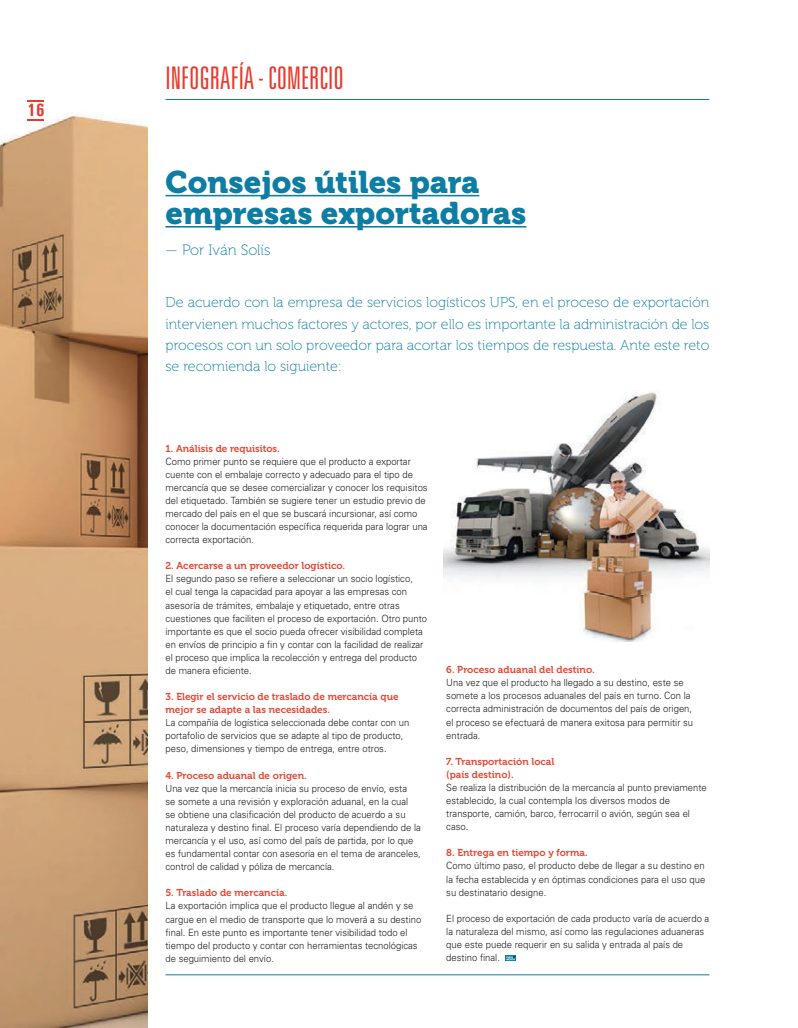
<style>
.page{position:relative;width:798px;height:1028px;background:#fff}
.page>*{position:absolute;margin:0;border:0;box-sizing:border-box;transform-origin:0 0}
.t1{font:31.12px "Museo 900";color:#0d7da4}
.t2{font:300 ultra-condensed 31.12px "Univers";color:#e73b2e}
.t3{font:700 17.75px "Univers Condensed";color:#e73b2e}
.t4{font:15px "Museo 100";color:#0d7da4}
.t5{font:14.38px/21.1px "Museo 100";color:#0d7da4;text-align:justify}
.t6{font:300 10px/13.1px "Univers";color:#231f20;scale:.95 1}
.t7{font:10px/13.1px "Museo 700";color:#e74834}
</style>
<div class="page">
<hr style="left:165px;top:195px;width:314px;height:1px;background:#0d7da4">
<hr style="left:165px;top:226px;width:361px;height:1px;background:#0d7da4">
<svg style="left:505px;top:955px;width:10px;height:6px"></svg>
<svg style="left:506px;top:956px;width:8px;height:4px"></svg>
<img style="left:0;top:100px;width:148px;height:928px">
<hr style="left:165px;top:99px;width:544px;height:1px;background:#0d7da4">
<hr style="left:165px;top:974px;width:544px;height:1px;background:#0d7da4">
<img style="left:443px;top:390px;width:266px;height:252px">
<svg style="left:28px;top:119px;width:16px;height:2px"></svg>
<svg style="left:28px;top:100px;width:16px;height:1px"></svg>
<p class="t3" style="left:27px;top:99px;width:19px">16</p>
<p class="t2" style="left:165px;top:62px;width:180px">INFOGRAFÍA - COMERCIO</p>
<p class="t1" style="left:165px;top:164px;width:315px">Consejos útiles para</p>
<p class="t1" style="left:165px;top:195px;width:362px">empresas exportadoras</p>
<p class="t4" style="left:165px;top:242px;width:106px">— Por Iván Solís</p>
<p class="t5" style="left:165px;top:292px;width:545px">De acuerdo con la empresa de servicios logísticos UPS, en el proceso de exportación intervienen muchos factores y actores, por ello es importante la administración de los procesos con un solo proveedor para acortar los tiempos de respuesta. Ante este reto se recomienda lo siguiente:</p>
<p class="t7" style="left:165px;top:442px;width:116px">1. Análisis de requisitos.</p>
<p class="t6" style="left:165px;top:454px;width:277px">Como primer punto se requiere que el producto a exportar cuente con el embalaje correcto y adecuado para el tipo de mercancía que se desee comercializar y conocer los requisitos del etiquetado. También se sugiere tener un estudio previo de mercado del país en el que se buscará incursionar, así como conocer la documentación específica requerida para lograr una correcta exportación.</p>
<p class="t7" style="left:165px;top:559px;width:181px">2. Acercarse a un proveedor logístico.</p>
<p class="t6" style="left:165px;top:572px;width:277px">El segundo paso se refiere a seleccionar un socio logístico,<br>el cual tenga la capacidad para apoyar a las empresas con asesoría de trámites, embalaje y etiquetado, entre otras cuestiones que faciliten el proceso de exportación. Otro punto importante es que el socio pueda ofrecer visibilidad completa en envíos de principio a fin y contar con la facilidad de realizar el proceso que implica la recolección y entrega del producto de manera eficiente.</p>
<p class="t7" style="left:165px;top:690px;width:234px">3. Elegir el servicio de traslado de mercancía que mejor se adapte a las necesidades.</p>
<p class="t6" style="left:165px;top:716px;width:258px">La compañía de logística seleccionada debe contar con un portafolio de servicios que se adapte al tipo de producto, peso, dimensiones y tiempo de entrega, entre otros.</p>
<p class="t7" style="left:165px;top:768px;width:143px">4. Proceso aduanal de origen.</p>
<p class="t6" style="left:165px;top:781px;width:270px">Una vez que la mercancía inicia su proceso de envío, esta<br>se somete a una revisión y exploración aduanal, en la cual<br>se obtiene una clasificación del producto de acuerdo a su naturaleza y destino final. El proceso varía dependiendo de la mercancía y el uso, así como del país de partida, por lo que es fundamental contar con asesoría en el tema de aranceles, control de calidad y póliza de mercancía.</p>
<p class="t7" style="left:165px;top:886px;width:123px">5. Traslado de mercancía.</p>
<p class="t6" style="left:165px;top:899px;width:271px">La exportación implica que el producto llegue al andén y se cargue en el medio de transporte que lo moverá a su destino final. En este punto es importante tener visibilidad todo el tiempo del producto y contar con herramientas tecnológicas de seguimiento del envío.</p>
<p class="t7" style="left:446px;top:663px;width:150px">6. Proceso aduanal del destino.</p>
<p class="t6" style="left:446px;top:676px;width:261px">Una vez que el producto ha llegado a su destino, este se somete a los procesos aduanales del país en turno. Con la correcta administración de documentos del país de origen, el proceso se efectuará de manera exitosa para permitir su entrada.</p>
<p class="t7" style="left:446px;top:755px;width:110px">7. Transportación local</p>
<p class="t7" style="left:446px;top:768px;width:69px">(país destino).</p>
<p class="t6" style="left:446px;top:781px;width:276px">Se realiza la distribución de la mercancía al punto previamente establecido, la cual contempla los diversos modos de transporte, camión, barco, ferrocarril o avión, según sea el caso.</p>
<p class="t7" style="left:446px;top:846px;width:143px">8. Entrega en tiempo y forma.</p>
<p class="t6" style="left:446px;top:859px;width:274px;text-align:justify">Como último paso, el producto debe de llegar a su destino en la fecha establecida y en óptimas condiciones para el uso que su destinatario designe.</p>
<p class="t6" style="left:446px;top:911px;width:278px">El proceso de exportación de cada producto varía de acuerdo a la naturaleza del mismo, así como las regulaciones aduaneras que este puede requerir en su salida y entrada al país de destino final.</p>
</div>
